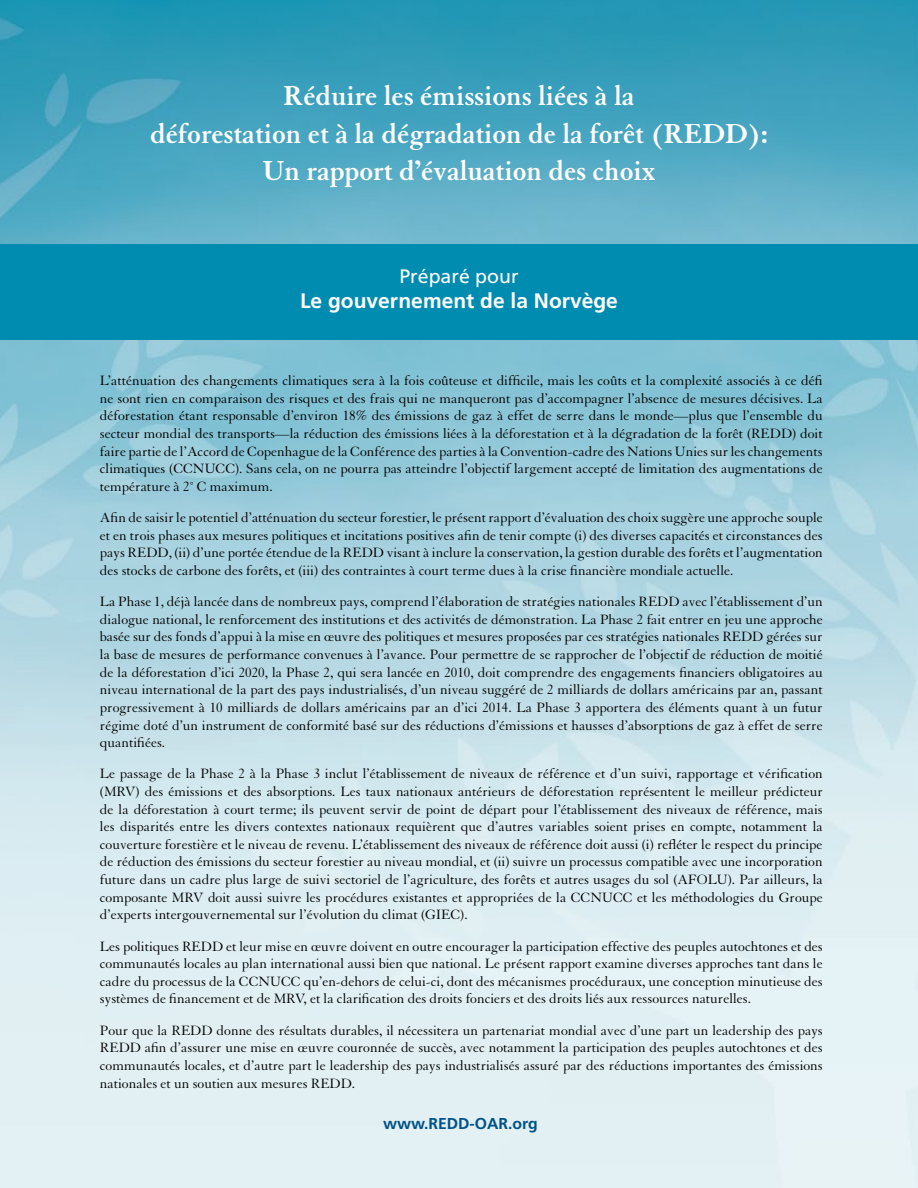
<style>
.page{position:relative;width:918px;height:1188px;background:#fff}
.page>*{position:absolute;margin:0;border:0;box-sizing:border-box;transform-origin:0 0}
.t1{font:700 30px/37.5px "Granjon LT Std";letter-spacing:-.005em;color:#fff;text-align:center}
.t2{font:700 21px "Frutiger";color:#fff}
.t3{font:19.5px "Frutiger";color:#fff}
.t4{font:700 15.75px "Frutiger";color:#005288}
.t5{font:14.7px/17.7px "Granjon LT Std";color:#000;text-align:justify}
</style>
<div class="page">
<img style="left:0;top:0;width:918px;height:1188px">
<div style="left:0;top:245px;width:918px;height:95px;background:#008bb0"></div>
<h1 class="t1" style="left:150px;top:77px;width:619px">Réduire les émissions liées à la<br>déforestation et à la dégradation de la forêt (REDD):<br>Un rapport d’évaluation des choix</h1>
<h3 class="t3" style="left:399px;top:265px;width:121px">Préparé pour</h3>
<h2 class="t2" style="left:300px;top:289px;width:319px">Le gouvernement de la Norvège</h2>
<p class="t5" style="left:100px;top:372px;width:724px">L’atténuation des changements climatiques sera à la fois coûteuse et difficile, mais les coûts et la complexité associés à ce défi ne sont rien en comparaison des risques et des frais qui ne manqueront pas d’accompagner l’absence de mesures décisives. La déforestation étant responsable d’environ 18% des émissions de gaz à effet de serre dans le monde—plus que l’ensemble du secteur mondial des transports—la réduction des émissions liées à la déforestation et à la dégradation de la forêt (REDD) doit faire partie de l’Accord de Copenhague de la Conférence des parties à la Convention-cadre des Nations Unies sur les changements climatiques (CCNUCC). Sans cela, on ne pourra pas atteindre l’objectif largement accepté de limitation des augmentations de température à 2˚ C maximum.</p>
<p class="t5" style="left:100px;top:509px;width:724px">Afin de saisir le potentiel d’atténuation du secteur forestier, le présent rapport d’évaluation des choix suggère une approche souple et en trois phases aux mesures politiques et incitations positives afin de tenir compte (i) des diverses capacités et circonstances des pays REDD, (ii) d’une portée étendue de la REDD visant à inclure la conservation, la gestion durable des forêts et l’augmentation des stocks de carbone des forêts, et (iii) des contraintes à court terme dues à la crise financière mondiale actuelle.</p>
<p class="t5" style="left:100px;top:593px;width:724px">La Phase 1, déjà lancée dans de nombreux pays, comprend l’élaboration de stratégies nationales REDD avec l’établissement d’un dialogue national, le renforcement des institutions et des activités de démonstration. La Phase 2 fait entrer en jeu une approche basée sur des fonds d’appui à la mise en œuvre des politiques et mesures proposées par ces stratégies nationales REDD gérées sur la base de mesures de performance convenues à l’avance. Pour permettre de se rapprocher de l’objectif de réduction de moitié de la déforestation d’ici 2020, la Phase 2, qui sera lancée en 2010, doit comprendre des engagements financiers obligatoires au niveau international de la part des pays industrialisés, d’un niveau suggéré de 2 milliards de dollars américains par an, passant progressivement à 10 milliards de dollars américains par an d’ici 2014. La Phase 3 apportera des éléments quant à un futur régime doté d’un instrument de conformité basé sur des réductions d’émissions et hausses d’absorptions de gaz à effet de serre quantifiées.</p>
<p class="t5" style="left:100px;top:765px;width:724px">Le passage de la Phase 2 à la Phase 3 inclut l’établissement de niveaux de référence et d’un suivi, rapportage et vérification (MRV) des émissions et des absorptions. Les taux nationaux antérieurs de déforestation représentent le meilleur prédicteur de la déforestation à court terme; ils peuvent servir de point de départ pour l’établissement des niveaux de référence, mais les disparités entre les divers contextes nationaux requièrent que d’autres variables soient prises en compte, notamment la couverture forestière et le niveau de revenu. L’établissement des niveaux de référence doit aussi (i) refléter le respect du principe de réduction des émissions du secteur forestier au niveau mondial, et (ii) suivre un processus compatible avec une incorporation future dans un cadre plus large de suivi sectoriel de l’agriculture, des forêts et autres usages du sol (AFOLU). Par ailleurs, la composante MRV doit aussi suivre les procédures existantes et appropriées de la CCNUCC et les méthodologies du Groupe d’experts intergouvernemental sur l’évolution du climat (GIEC).</p>
<p class="t5" style="left:100px;top:937px;width:724px">Les politiques REDD et leur mise en œuvre doivent en outre encourager la participation effective des peuples autochtones et des communautés locales au plan international aussi bien que national. Le présent rapport examine diverses approches tant dans le cadre du processus de la CCNUCC qu’en-dehors de celui-ci, dont des mécanismes procéduraux, une conception minutieuse des systèmes de financement et de MRV, et la clarification des droits fonciers et des droits liés aux ressources naturelles.</p>
<p class="t5" style="left:100px;top:1022px;width:724px">Pour que la REDD donne des résultats durables, il nécessitera un partenariat mondial avec d’une part un leadership des pays REDD afin d’assurer une mise en œuvre couronnée de succès, avec notamment la participation des peuples autochtones et des communautés locales, et d’autre part le leadership des pays industrialisés assuré par des réductions importantes des émissions nationales et un soutien aux mesures REDD.</p>
<p class="t4" style="left:383px;top:1114px;width:156px">www.REDD-OAR.org</p>
</div>
